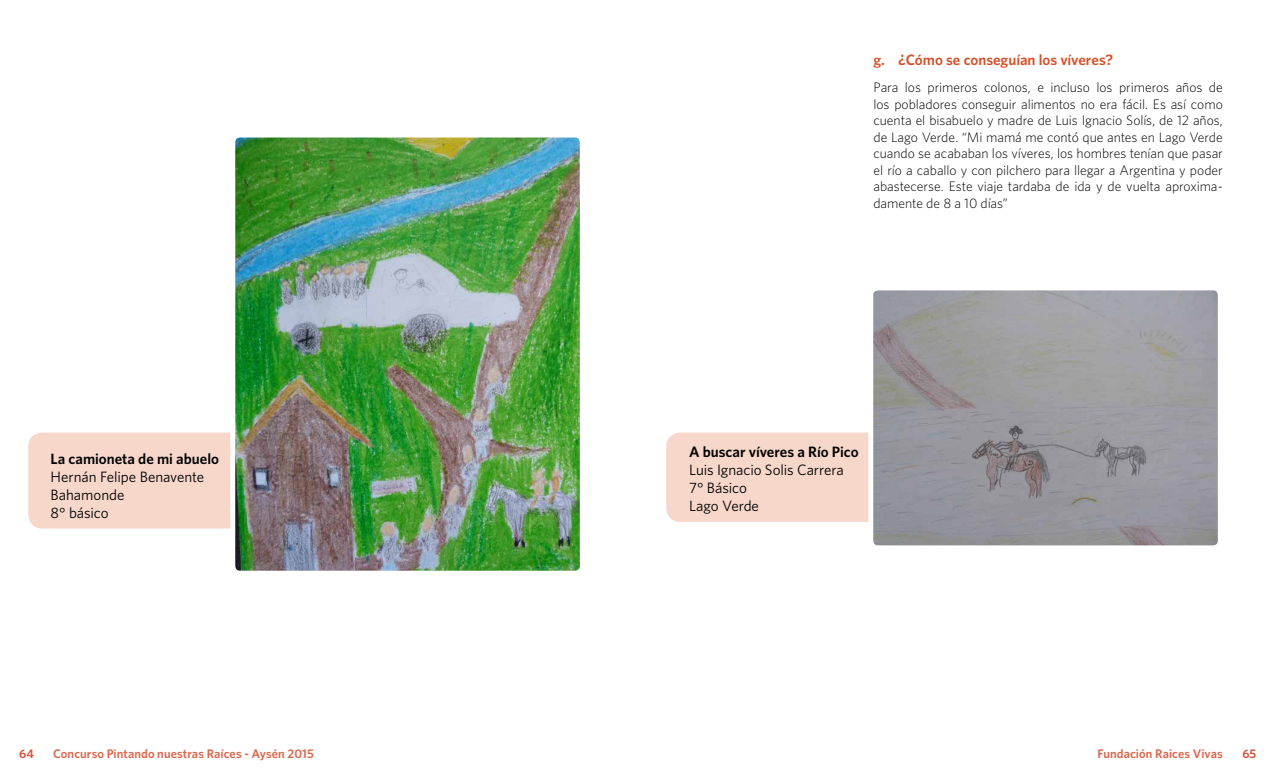
<style>
.page{position:relative;width:1276px;height:780px;background:#fff}
.page>*{position:absolute;margin:0;border:0;box-sizing:border-box;transform-origin:0 0}
.t1{font:15px/18px "Whitney";letter-spacing:-.005em;color:#000}
.t2{font:600 15px "Whitney";color:#000}
.t3{font:600 15px "Whitney";color:#d54f26}
.t4{font:300 13.75px/16.5px "Whitney";letter-spacing:-.005em;color:#000;text-align:justify}
.t5{font:600 12.5px "Whitney";letter-spacing:.005em;color:#dc674c}
.t6{font:600 12.5px "Whitney";color:#d74f38}
</style>
<div class="page">
<div style="left:28px;top:432px;width:533px;height:96px;background:#f6d7ca;border-radius:14px"></div>
<img style="left:236px;top:138px;width:343px;height:431px">
<div style="left:230px;top:132px;width:355px;height:443px;border:5px solid #fff;border-radius:7px"></div>
<div style="left:666px;top:432px;width:533px;height:90px;background:#f6d7ca;border-radius:14px"></div>
<img style="left:874px;top:291px;width:342px;height:253px">
<div style="left:868px;top:285px;width:354px;height:265px;border:5px solid #fff;border-radius:7px"></div>
<p class="t2" style="left:51px;top:449px;width:170px">La camioneta de mi abuelo</p>
<p class="t1" style="left:51px;top:467px;width:155px">Hernán Felipe Benavente<br>Bahamonde<br>8° básico</p>
<p class="t3" style="left:873px;top:51px;width:241px">g. ¿Cómo se conseguían los víveres?</p>
<p class="t4" style="left:873px;top:79px;width:351px">Para los primeros colonos, e incluso los primeros años de los pobladores conseguir alimentos no era fácil. Es así como cuenta el bisabuelo y madre de Luis Ignacio Solís, de 12 años, de Lago Verde. “Mi mamá me contó que antes en Lago Verde cuando se acababan los víveres, los hombres tenían que pasar el río a caballo y con pilchero para llegar a Argentina y poder abastecerse. Este viaje tardaba de ida y de vuelta aproxima&shy;damente de 8 a 10 días”</p>
<p class="t2" style="left:689px;top:442px;width:171px">A buscar víveres a Río Pico</p>
<p class="t1" style="left:689px;top:460px;width:156px">Luis Ignacio Solis Carrera<br>7° Básico<br>Lago Verde</p>
<p class="t6" style="left:19px;top:746px;width:16px">64</p>
<p class="t5" style="left:53px;top:746px;width:262px">Concurso Pintando nuestras Raíces - Aysén 2015</p>
<p class="t5" style="left:1097px;top:746px;width:127px">Fundación Raices Vivas</p>
<p class="t6" style="left:1242px;top:746px;width:15px">65</p>
</div>
